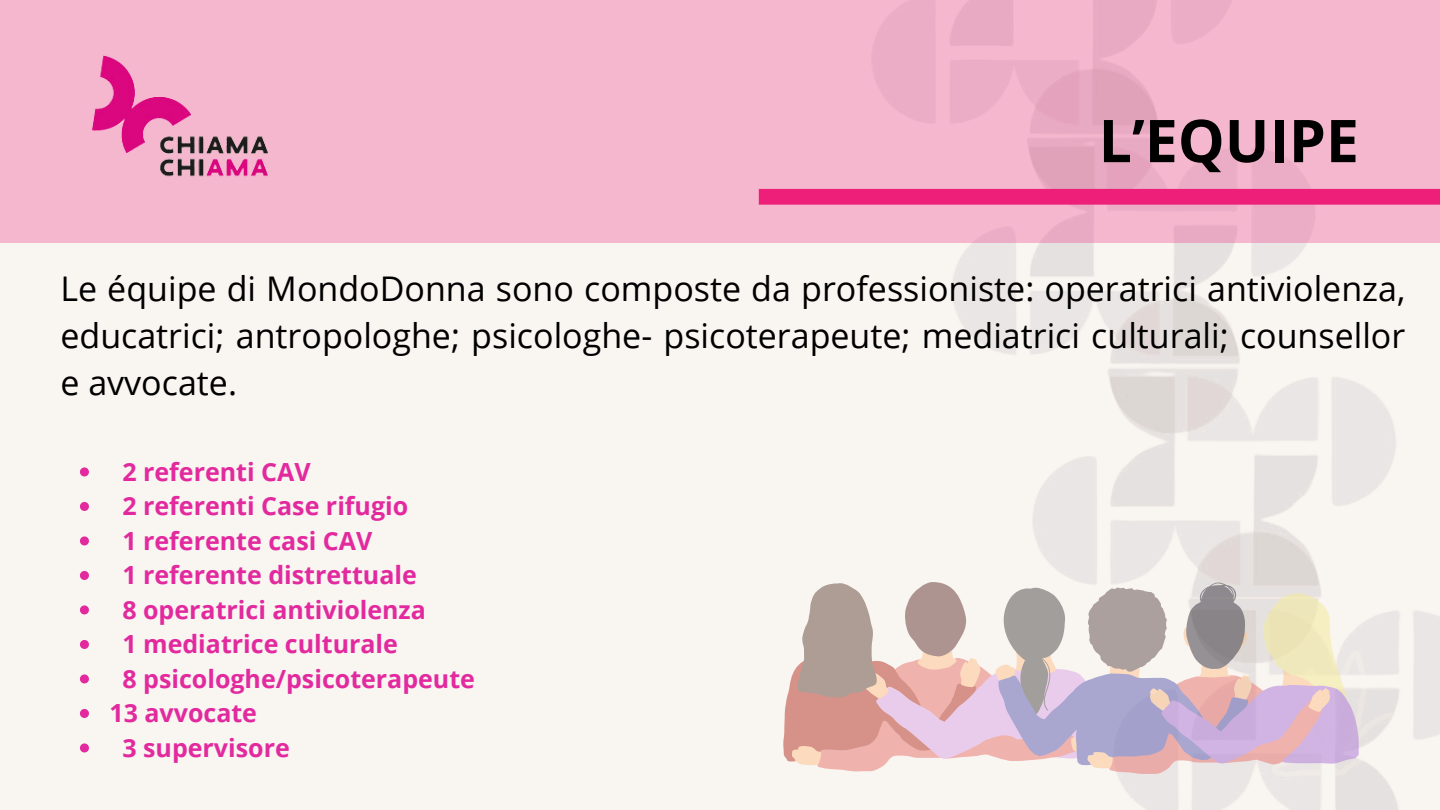
<style>
.page{position:relative;width:1440px;height:810px;background:#fff}
.page>*{position:absolute;margin:0;border:0;box-sizing:border-box;transform-origin:0 0}
.t1{font:700 59px "Open Sans";color:#000}
.t2{font:34px/47.2px "Open Sans";color:#000;text-align:justify}
.t3{font:700 25px "Open Sans";color:#e22a9e}
</style>
<div class="page">
<svg style="left:0;top:0;width:1440px;height:242px;background:#f3b5cc"></svg>
<div style="left:759px;top:189px;width:681px;height:16px;background:#ed1f79"></div>
<img style="left:62px;top:10px;width:232px;height:232px">
<svg style="left:816px;top:768px;width:510px;height:6px;fill:#f9f5f1"></svg>
<svg style="left:783px;top:582px;width:576px;height:183px"></svg>
<svg style="left:80px;top:467px;width:9px;height:9px"></svg>
<svg style="left:80px;top:502px;width:9px;height:9px"></svg>
<svg style="left:80px;top:536px;width:9px;height:9px"></svg>
<svg style="left:80px;top:571px;width:9px;height:9px"></svg>
<svg style="left:80px;top:605px;width:9px;height:9px"></svg>
<svg style="left:80px;top:640px;width:9px;height:9px"></svg>
<svg style="left:80px;top:674px;width:9px;height:9px"></svg>
<svg style="left:80px;top:709px;width:9px;height:9px"></svg>
<svg style="left:80px;top:743px;width:9px;height:9px"></svg>
<p class="t1" style="left:1099px;top:99px;width:262px">L’EQUIPE</p>
<p class="t2" style="left:60px;top:264px;width:1346px">Le équipe di MondoDonna sono composte da professioniste: operatrici antiviolenza, educatrici; antropologhe; psicologhe- psicoterapeute; mediatrici culturali; counsellor e avvocate.</p>
<p class="t3" style="left:122px;top:454px;width:190px">2 referenti CAV</p>
<h1 class="t3" style="left:122px;top:489px;width:287px">2 referenti Case rifugio</h1>
<p class="t3" style="left:122px;top:523px;width:251px">1 referente casi CAV</p>
<h2 class="t3" style="left:122px;top:558px;width:296px">1 referente distrettuale</h2>
<p class="t3" style="left:122px;top:592px;width:305px">8 operatrici antiviolenza</p>
<p class="t3" style="left:122px;top:627px;width:277px">1 mediatrice culturale</p>
<p class="t3" style="left:122px;top:661px;width:354px">8 psicologhe/psicoterapeute</p>
<p class="t3" style="left:109px;top:696px;width:149px">13 avvocate</p>
<p class="t3" style="left:122px;top:730px;width:169px">3 supervisore</p>
</div>
